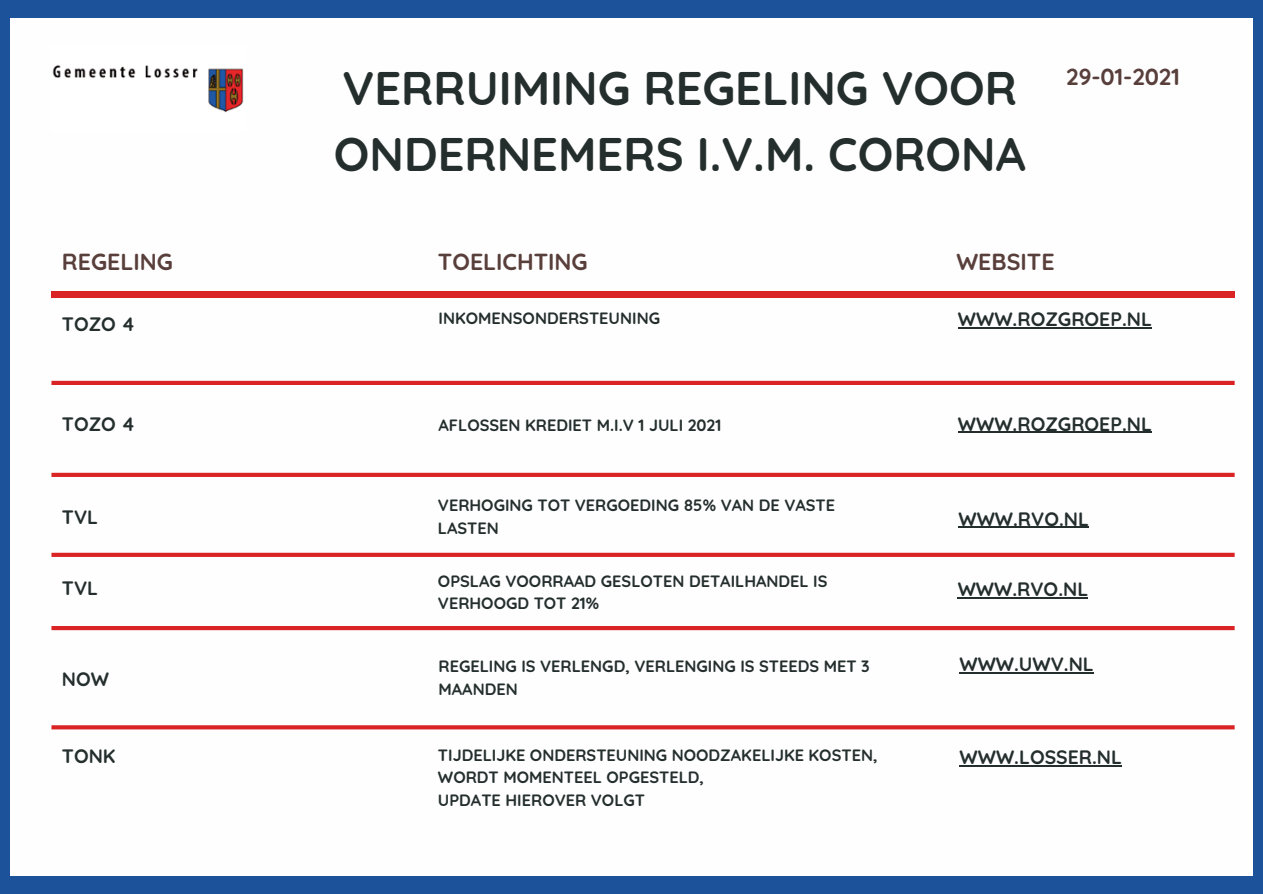
<style>
.page{position:relative;width:1263px;height:894px;background:#fff}
.page>*{position:absolute;margin:0;border:0;box-sizing:border-box;transform-origin:0 0}
.t1{font:700 46.95px/65.4px "Quicksand";color:#242e2d}
.t2{font:700 23.1px "Quicksand";color:#593f3b}
.t3{font:700 19.35px "Quicksand";color:#242e2d}
.t4{font:700 16.35px/22.5px "Quicksand";color:#242e2d}
</style>
<div class="page">
<div style="left:0;top:0;width:1263px;height:893px;background:#1c529a"></div>
<div style="left:10px;top:18px;width:1243px;height:857px;background:#fefefe"></div>
<div style="left:51px;top:292px;width:1184px;height:5px;background:#d92325"></div>
<hr style="left:959px;top:672px;width:135px;height:1px;background:#242e2d">
<svg style="left:51px;top:725px;width:1184px;height:4px;background:#db3133"></svg>
<img style="left:52px;top:65px;width:192px;height:48px">
<hr style="left:958px;top:597px;width:130px;height:1px;background:#242e2d">
<hr style="left:51px;top:626px;width:1184px;height:4px;background:#d92325">
<svg style="left:51px;top:552px;width:1184px;height:4px;background:#e04c4e"></svg>
<svg style="left:51px;top:472px;width:1184px;height:5px;background:#df4648"></svg>
<hr style="left:51px;top:381px;width:1184px;height:4px;background:#d92325">
<hr style="left:958px;top:526px;width:131px;height:1px;background:#242e2d">
<hr style="left:960px;top:765px;width:162px;height:1px;background:#242e2d">
<hr style="left:958px;top:327px;width:194px;height:1px;background:#242e2d">
<hr style="left:958px;top:431px;width:194px;height:1px;background:#242e2d">
<p class="t1" style="left:334px;top:55px;width:693px">VERRUIMING REGELING VOOR<br>ONDERNEMERS I.V.M. CORONA</p>
<p class="t2" style="left:1066px;top:61px;width:115px">29-01-2021</p>
<p class="t2" style="left:62px;top:246px;width:112px">REGELING</p>
<p class="t2" style="left:438px;top:246px;width:151px">TOELICHTING</p>
<p class="t2" style="left:956px;top:246px;width:100px">WEBSITE</p>
<p class="t3" style="left:62px;top:311px;width:75px">TOZO 4</p>
<p class="t4" style="left:438px;top:307px;width:223px">INKOMENSONDERSTEUNING</p>
<p class="t3" style="left:958px;top:307px;width:195px">WWW.ROZGROEP.NL</p>
<p class="t3" style="left:62px;top:411px;width:75px">TOZO 4</p>
<p class="t4" style="left:438px;top:413px;width:284px">AFLOSSEN KREDIET M.I.V 1 JULI 2021</p>
<p class="t3" style="left:958px;top:411px;width:195px">WWW.ROZGROEP.NL</p>
<p class="t3" style="left:62px;top:504px;width:38px">TVL</p>
<p class="t4" style="left:438px;top:493px;width:399px">VERHOGING TOT VERGOEDING 85% VAN DE VASTE<br>LASTEN</p>
<p class="t3" style="left:958px;top:506px;width:132px">WWW.RVO.NL</p>
<p class="t3" style="left:62px;top:575px;width:38px">TVL</p>
<p class="t4" style="left:438px;top:569px;width:391px">OPSLAG VOORRAAD GESLOTEN DETAILHANDEL IS<br>VERHOOGD TOT 21%</p>
<p class="t3" style="left:958px;top:576px;width:132px">WWW.RVO.NL</p>
<p class="t3" style="left:62px;top:666px;width:49px">NOW</p>
<p class="t4" style="left:438px;top:654px;width:433px">REGELING IS VERLENGD, VERLENGING IS STEEDS MET 3<br>MAANDEN</p>
<p class="t3" style="left:959px;top:651px;width:136px">WWW.UWV.NL</p>
<p class="t3" style="left:62px;top:743px;width:55px">TONK</p>
<p class="t4" style="left:438px;top:743px;width:441px">TIJDELIJKE ONDERSTEUNING NOODZAKELIJKE KOSTEN,</p>
<p class="t4" style="left:438px;top:765px;width:268px">WORDT MOMENTEEL OPGESTELD,</p>
<p class="t4" style="left:438px;top:788px;width:209px">UPDATE HIEROVER VOLGT</p>
<p class="t3" style="left:960px;top:744px;width:164px">WWW.LOSSER.NL</p>
</div>
